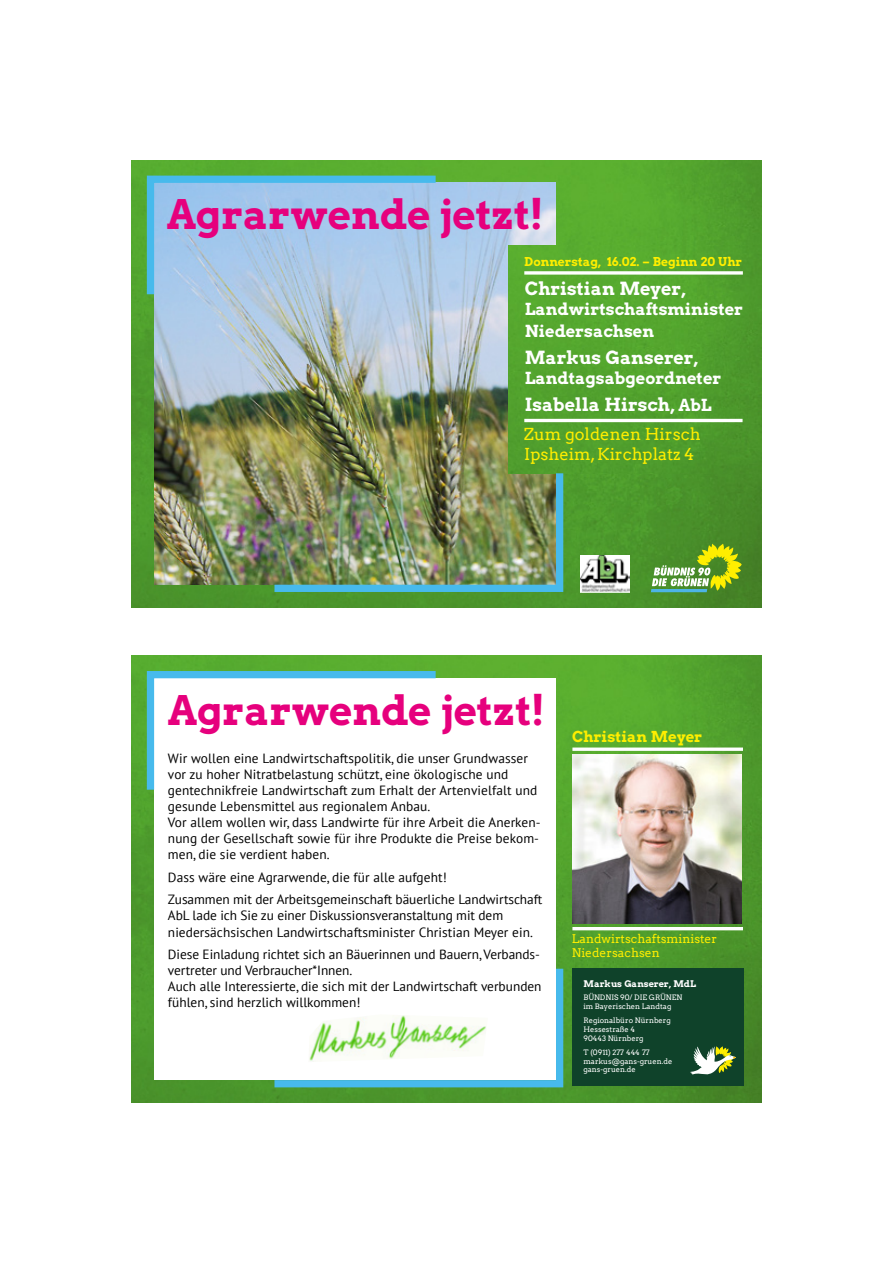
<style>
.page{position:relative;width:893px;height:1263px;background:#fff}
.page>*{position:absolute;margin:0;border:0;box-sizing:border-box;transform-origin:0 0}
.t1{font:40.5px "Arvo Gr 00 F Cn";color:#e6007d}
.t2{font:18px "Arvo Gr 00 F Cn";color:#fff}
.t3{font:16.5px/21.6px "Arvo Gr 00 F Cn";color:#fff}
.t4{font:16.5px/19.8px "Arvo";color:#fe0}
.t5{font:15px "Arvo Gr 00 F Cn";color:#fe0}
.t6{font:13.35px/16px "PT Sans";letter-spacing:.005em;color:#000}
.t7{font:12.15px "Arvo Gr 00 F Cn";color:#fe0}
.t8{font:12px/14.4px "Arvo";color:#fe0}
.t9{font:9.15px "Arvo Gr 00 F Cn";color:#fff}
.t10{font:7.5px/9px "Arvo";color:#fff}
.s1{font-size:16.5px}
</style>
<div class="page">
<img style="left:132px;top:161px;width:629px;height:446px">
<img style="left:154px;top:183px;width:402px;height:402px">
<img style="left:509px;top:246px;width:252px;height:227px">
<img style="left:581px;top:555px;width:48px;height:37px">
<svg style="left:143px;top:172px;width:300px;height:130px;background:#9cc4df"></svg>
<hr style="left:524px;top:419px;width:218px;height:3px;background:#fff">
<svg style="left:524px;top:271px;width:219px;height:4px"></svg>
<svg style="left:651px;top:544px;width:91px;height:48px;background:#82ae45"></svg>
<img style="left:267px;top:466px;width:300px;height:130px">
<img style="left:132px;top:656px;width:629px;height:446px">
<div style="left:154px;top:678px;width:402px;height:402px;background:#fff"></div>
<svg style="left:143px;top:667px;width:300px;height:130px"></svg>
<svg style="left:267px;top:961px;width:300px;height:130px"></svg>
<hr style="left:572px;top:927px;width:171px;height:3px;background:#fff">
<svg style="left:572px;top:747px;width:171px;height:4px"></svg>
<img style="left:572px;top:754px;width:170px;height:170px">
<div style="left:572px;top:968px;width:171px;height:118px;background:#0f422a"></div>
<svg style="left:690px;top:1046px;width:46px;height:29px"></svg>
<img style="left:308px;top:1014px;width:180px;height:48px">
<h1 class="t1" style="left:167px;top:187px;width:379px">Agrarwende jetzt!</h1>
<p class="t7" style="left:524px;top:253px;width:219px">Donnerstag, 16.02. – Beginn 20 Uhr</p>
<h2 class="t2" style="left:525px;top:276px;width:162px">Christian Meyer,</h2>
<p class="t3" style="left:525px;top:298px;width:220px">Landwirtschaftsminister<br>Niedersachsen</p>
<h2 class="t2" style="left:525px;top:345px;width:175px">Markus Ganserer,</h2>
<p class="t3" style="left:525px;top:366px;width:198px">Landtagsabgeordneter</p>
<h2 class="t2" style="left:525px;top:392px;width:188px">Isabella Hirsch, <span class="s1">AbL</span></h2>
<p class="t4" style="left:524px;top:424px;width:178px">Zum goldenen Hirsch<br>Ipsheim, Kirchplatz 4</p>
<h1 class="t1" style="left:168px;top:682px;width:379px">Agrarwende jetzt!</h1>
<p class="t6" style="left:168px;top:750px;width:374px">Wir wollen eine Landwirtschaftspolitik, die unser Grundwasser vor zu hoher Nitratbelastung schützt, eine ökologische und gentechnikfreie Landwirtschaft zum Erhalt der Artenvielfalt und gesunde Lebensmittel aus regionalem Anbau.<br>Vor allem wollen wir, dass Landwirte für ihre Arbeit die Anerken&shy;nung der Gesellschaft sowie für ihre Produkte die Preise bekom&shy;men, die sie verdient haben.</p>
<p class="t6" style="left:168px;top:866px;width:376px;line-height:22.5px">Dass wäre eine Agrarwende, die für alle aufgeht!<br>Zusammen mit der Arbeitsgemeinschaft bäuerliche Landwirtschaft</p>
<p class="t6" style="left:168px;top:907px;width:366px">AbL lade ich Sie zu einer Diskussionsveranstaltung mit dem niedersächsischen Landwirtschaftsminister Christian Meyer ein.</p>
<p class="t6" style="left:168px;top:946px;width:375px">Diese Einladung richtet sich an Bäuerinnen und Bauern, Verbands&shy;vertreter und Verbraucher*Innen.<br>Auch alle Interessierte, die sich mit der Landwirtschaft verbunden fühlen, sind herzlich willkommen!</p>
<p class="t5" style="left:572px;top:726px;width:132px">Christian Meyer</p>
<p class="t8" style="left:572px;top:931px;width:147px">Landwirtschaftsminister<br>Niedersachsen</p>
<p class="t9" style="left:583px;top:977px;width:114px">Markus Ganserer, MdL</p>
<p class="t10" style="left:583px;top:992px;width:100px">BÜNDNIS 90/ DIE GRÜNEN im Bayerischen Landtag</p>
<p class="t10" style="left:583px;top:1015px;width:89px">Regionalbüro Nürnberg<br>Hessestraße 4<br>90443 Nürnberg</p>
<p class="t10" style="left:583px;top:1047px;width:90px">T (0911) 277 444 77 markus@gans-gruen.de gans-gruen.de</p>
</div>
